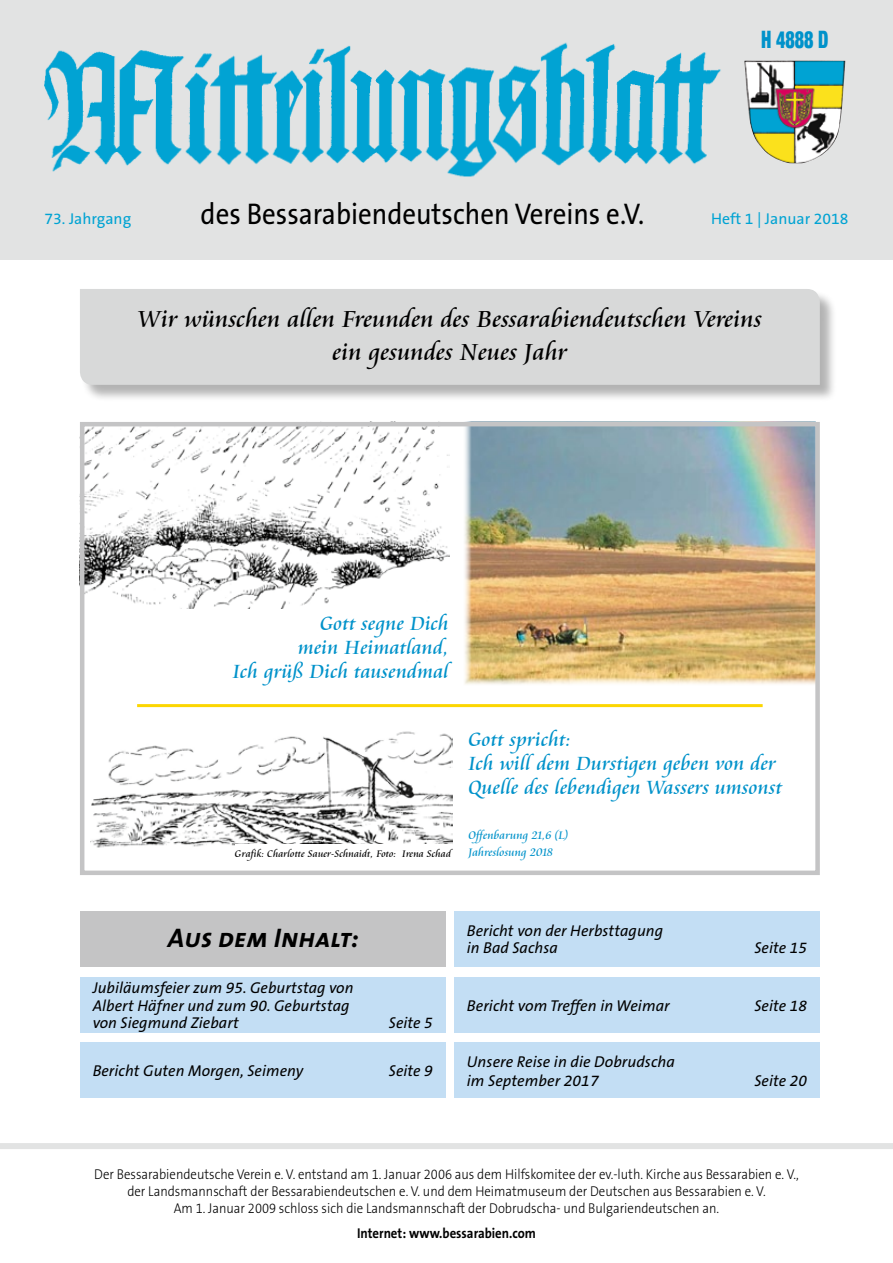
<style>
.page{position:relative;width:893px;height:1263px;background:#fff}
.page>*{position:absolute;margin:0;border:0;box-sizing:border-box;transform-origin:0 0}
.t1{font:30px "The Sans B5 Plain";color:#000;scale:.9 1}
.t2{font:italic 27px "The Sans Bold Caps";color:#000}
.t3{font:25.5px/33px "Cataneo BT";color:#000;text-align:center}
.t4{font:900 condensed 24px "Helvetica Neue";color:#0092ca;scale:.75 1}
.t5{font:21px/24px "Cataneo BT";letter-spacing:.005em;color:#0092ca}
.t6{font:italic 15.75px/17.2px "The Sans B5 Plain";letter-spacing:.005em;color:#000}
.t7{font:15.75px "The Sans B5 Plain";color:#00a3d3}
.t8{font:300 14.25px/17.1px "The Sans B3";color:#000;text-align:center;scale:.9 1}
.t9{font:700 14.25px "The Sans B7";color:#000;scale:.9 1}
.t10{font:12px/16.5px "Cataneo BT";letter-spacing:.005em;color:#0092ca}
.t11{font:10.5px "Cataneo BT";letter-spacing:.005em;color:#000}
</style>
<div class="page">
<div style="left:0;top:0;width:893px;height:260px;background:#e2e3e3"></div>
<img style="left:44px;top:42px;width:677px;height:135px">
<img style="left:744px;top:60px;width:101px;height:103px">
<div style="left:0;top:1143px;width:893px;height:6px;background:#e2e3e3"></div>
<div style="left:80px;top:911px;width:366px;height:55px;background:#c4c4c5"></div>
<div style="left:454px;top:911px;width:366px;height:55px;background:#c3def4"></div>
<div style="left:80px;top:1043px;width:366px;height:55px;background:#c3def4"></div>
<div style="left:80px;top:977px;width:366px;height:55px;background:#c3def4"></div>
<div style="left:454px;top:977px;width:366px;height:55px;background:#c3def4"></div>
<div style="left:454px;top:1043px;width:366px;height:55px;background:#c3def4"></div>
<img style="left:464px;top:427px;width:351px;height:258px">
<img style="left:91px;top:731px;width:361px;height:117px">
<img style="left:85px;top:427px;width:365px;height:182px">
<div style="left:80px;top:422px;width:740px;height:453px;border:4px solid #c4c4c5"></div>
<hr style="left:137px;top:704px;width:626px;height:3px;background:#fcd600">
<div style="left:81px;top:290px;width:756px;height:112px;background:#000;opacity:.3"></div>
<div style="left:80px;top:289px;width:740px;height:96px;background:#d8d9d9"></div>
<div style="left:235px;top:845px;width:216px;height:12px;background:#fff"></div>
<h3 class="t4" style="left:761px;top:19px;width:91px">H 4888 D</h3>
<p class="t7" style="left:45px;top:211px;width:88px">73. Jahrgang</p>
<h1 class="t1" style="left:201px;top:198px;width:495px">des Bessarabiendeutschen Vereins e.V.</h1>
<p class="t7" style="left:711px;top:211px;width:139px">Heft 1 | Januar 2018</p>
<h3 class="t3" style="left:138px;top:304px;width:626px">Wir wünschen allen Freunden des Bessarabiendeutschen Vereins ein gesundes Neues Jahr</h3>
<h3 class="t5" style="left:233px;top:612px;width:218px;text-align:right">Gott segne Dich<br>mein Heimatland,<br>Ich grüß Dich tausendmal</h3>
<p class="t11" style="left:235px;top:847px;width:218px">Grafik: Charlotte Sauer-Schnaidt, Foto: Irena Schad</p>
<h3 class="t5" style="left:468px;top:728px;width:315px">Gott spricht:<br>Ich will dem Durstigen geben von der<br>Quelle des lebendigen Wassers umsonst</h3>
<p class="t10" style="left:468px;top:827px;width:102px">Offenbarung 21,6 (L)<br>Jahreslosung 2018</p>
<h2 class="t2" style="left:168px;top:915px;width:192px">Aus dem Inhalt:</h2>
<p class="t6" style="left:467px;top:923px;width:198px">Bericht von der Herbsttagung in Bad Sachsa</p>
<p class="t6" style="left:754px;top:940px;width:54px">Seite 15</p>
<p class="t6" style="left:93px;top:980px;width:262px">Jubiläumsfeier zum 95. Geburtstag von<br>Albert Häfner und zum 90. Geburtstag von Siegmund Ziebart</p>
<p class="t6" style="left:389px;top:1014px;width:46px">Seite 5</p>
<p class="t6" style="left:93px;top:1063px;width:212px">Bericht Guten Morgen, Seimeny</p>
<p class="t6" style="left:389px;top:1063px;width:46px">Seite 9</p>
<p class="t6" style="left:467px;top:997px;width:204px">Bericht vom Treffen in Weimar</p>
<p class="t6" style="left:754px;top:997px;width:54px">Seite 18</p>
<p class="t6" style="left:467px;top:1052px;width:210px;line-height:18.9px">Unsere Reise in die Dobrudscha im September 2017</p>
<p class="t6" style="left:754px;top:1072px;width:54px">Seite 20</p>
<p class="t8" style="left:94px;top:1166px;width:784px">Der Bessarabiendeutsche Verein e. V. entstand am 1. Januar 2006 aus dem Hilfskomitee der ev.-luth. Kirche aus Bessarabien e. V., der Landsmannschaft der Bessarabiendeutschen e. V. und dem Heimatmuseum der Deutschen aus Bessarabien e. V.<br>Am 1. Januar 2009 schloss sich die Landsmannschaft der Dobrudscha- und Bulgariendeutschen an.</p>
<p class="t9" style="left:357px;top:1225px;width:200px">Internet: www.bessarabien.com</p>
</div>
